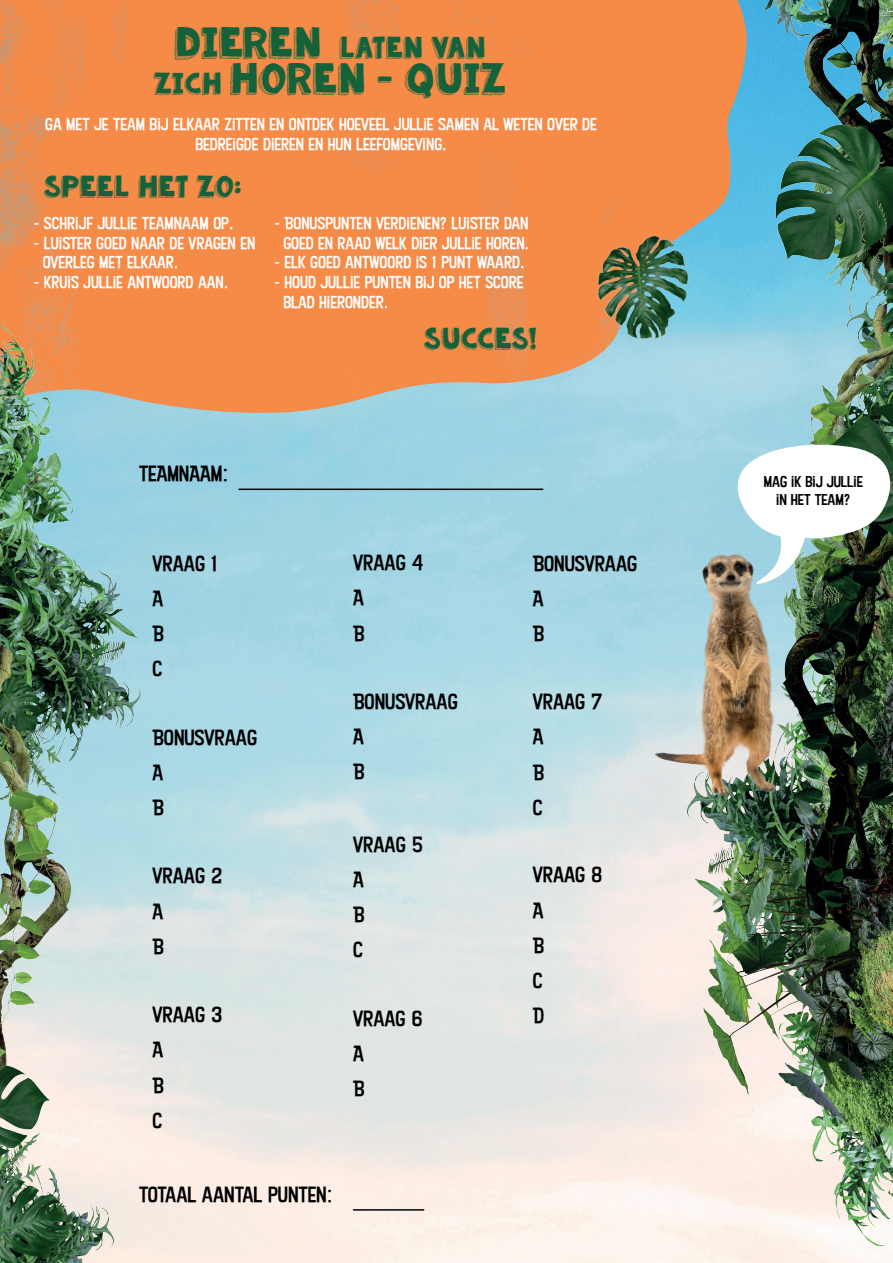
<style>
.page{position:relative;width:893px;height:1263px;background:#fff}
.page>*{position:absolute;margin:0;border:0;box-sizing:border-box;transform-origin:0 0}
.t1{font:30px "KG Summer Sunshine Blackout";color:#15623a}
.t2{font:21px/35.1px "Kon Tiki Aloha JF";color:#000001}
.t3{font:21px "KG Summer Sunshine Blackout";color:#15623a}
.t4{font:16.5px/19.8px "Kon Tiki Aloha JF";color:#fff;text-align:center}
.t5{font:15px/18px "Kon Tiki JF Aloha";color:#000001;text-align:center}
.s1{font-size:30px}
.s2{font-size:21px}
</style>
<div class="page">
<img style="left:152px;top:413px;width:741px;height:850px">
<svg style="left:0;top:0;width:662px;height:413px;background:#f08e50"></svg>
<hr style="left:239px;top:488px;width:304px;height:2px;background:#000001">
<hr style="left:353px;top:1209px;width:71px;height:1px;background:#000001">
<img style="left:662px;top:0;width:231px;height:1256px">
<img style="left:0;top:272px;width:152px;height:991px">
<svg style="left:735px;top:443px;width:158px;height:142px"></svg>
<img style="left:614px;top:535px;width:228px;height:277px">
<img style="left:571px;top:217px;width:138px;height:136px">
<p class="t3" style="left:174px;top:39px;width:313px"><span class="s1">DIEREN</span> LATEN VAN</p>
<h1 class="t1" style="left:153px;top:67px;width:354px"><span class="s2">ZICH</span> HOREN - QUIZ</h1>
<p class="t4" style="left:45px;top:114px;width:553px">GA MET JE TEAM BIJ ELKAAR ZITTEN EN ONTDEK HOEVEEL JULLIE SAMEN AL WETEN OVER DE<br>BEDREIGDE DIEREN EN HUN LEEFOMGEVING.</p>
<p class="t3" style="left:44px;top:178px;width:200px">SPEEL HET ZO:</p>
<p class="t4" style="left:34px;top:213px;width:201px">- SCHRIJF JULLIE TEAMNAAM OP.</p>
<p class="t4" style="left:43px;top:232px;width:214px;text-align:left;text-indent:-9px">- LUISTER GOED NAAR DE VRAGEN EN<br>OVERLEG MET ELKAAR.</p>
<p class="t4" style="left:34px;top:272px;width:196px">- KRUIS JULLIE ANTWOORD AAN.</p>
<p class="t4" style="left:274px;top:213px;width:256px">- BONUSPUNTEN VERDIENEN? LUISTER DAN<br>GOED EN RAAD WELK DIER JULLIE HOREN.</p>
<p class="t4" style="left:274px;top:252px;width:251px">- ELK GOED ANTWOORD IS 1 PUNT WAARD.</p>
<p class="t4" style="left:283px;top:272px;width:242px;text-align:left;text-indent:-9px">- HOUD JULLIE PUNTEN BIJ OP HET SCORE<br>BLAD HIERONDER.</p>
<p class="t3" style="left:424px;top:331px;width:115px">SUCCES!</p>
<p class="t2" style="left:139px;top:456px;width:90px">TEAMNAAM:</p>
<p class="t2" style="left:153px;top:545px;width:67px">VRAAG 1<br>A</p>
<p class="t2" style="left:153px;top:616px;width:13px">B<br>C</p>
<p class="t2" style="left:153px;top:719px;width:106px">BONUSVRAAG<br>A<br>B</p>
<p class="t2" style="left:153px;top:858px;width:72px">VRAAG 2<br>A<br>B</p>
<p class="t2" style="left:153px;top:997px;width:72px">VRAAG 3<br>A<br>B<br>C</p>
<p class="t2" style="left:353px;top:545px;width:72px">VRAAG 4<br>A<br>B</p>
<p class="t2" style="left:353px;top:684px;width:106px">BONUSVRAAG<br>A<br>B</p>
<p class="t2" style="left:353px;top:826px;width:72px">VRAAG 5<br>A<br>B<br>C</p>
<p class="t2" style="left:353px;top:1000px;width:72px">VRAAG 6<br>A<br>B</p>
<p class="t2" style="left:533px;top:546px;width:106px">BONUSVRAAG<br>A<br>B</p>
<p class="t2" style="left:533px;top:684px;width:72px">VRAAG 7<br>A<br>B<br>C</p>
<p class="t2" style="left:533px;top:857px;width:72px">VRAAG 8<br>A<br>B<br>C<br>D</p>
<p class="t2" style="left:139px;top:1176px;width:195px">TOTAAL AANTAL PUNTEN:</p>
<p class="t5" style="left:764px;top:473px;width:100px">MAG IK BIJ JULLIE<br>IN HET TEAM?</p>
</div>
